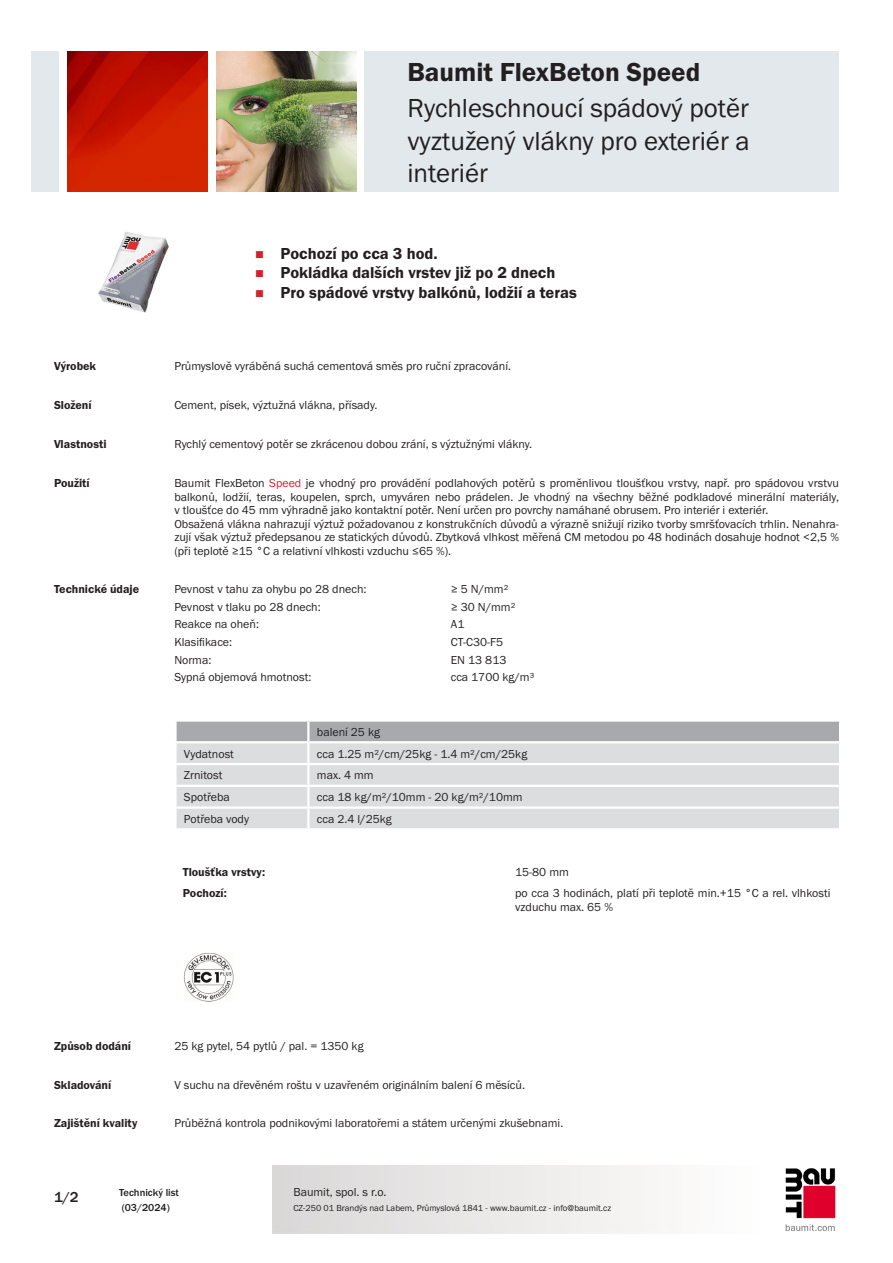
<style>
.page{position:relative;width:893px;height:1263px;background:#fff}
.page>*{position:absolute;margin:0;border:0;box-sizing:border-box;transform-origin:0 0}
.PDS_Produktname_Land{font:27px/32.4px "BM Franklin Gothic URW Boo";color:#231f20;text-align:justify}
.PDS_Produktname{font:27px "BM Franklin Gothic URW Dem";color:#231f20}
.t1{font:16.5px "BM Franklin Gothic URW Dem";color:#231f20}
.t2{font:500 15px "BM Franklin Gothic URW";color:#231f20}
.PDS_Standard{font:12px/13.5px "BM Franklin Gothic URW Boo";color:#231f20;text-align:justify}
.PDS_Standard_linksbü{font:12px "BM Franklin Gothic URW Boo";color:#231f20}
.PDS_Header{font:12px "BM Franklin Gothic URW Dem";color:#231f20}
.PDS_Standard-2{font:12px "BM Franklin Gothic URW Dem";color:#231f20}
.t3{font:500 10.5px/15px "BM Franklin Gothic URW";color:#231f20}
.t4{font:9px "BM Franklin Gothic URW Boo";color:#231f20}
.s1{color:#d1232a}
</style>
<div class="page">
<img style="left:785px;top:1168px;width:51px;height:63px">
<div style="left:32px;top:51px;width:27px;height:140px;background:#e2e8eb"></div>
<img style="left:68px;top:52px;width:140px;height:139px">
<img style="left:216px;top:51px;width:141px;height:140px">
<div style="left:365px;top:51px;width:474px;height:140px;background:#e2e8eb"></div>
<img style="left:98px;top:232px;width:71px;height:81px">
<div style="left:177px;top:743px;width:662px;height:85px;background:#dcdddf"></div>
<svg style="left:175px;top:720px;width:665px;height:21px;background:#afb0b3"></svg>
<hr style="left:307px;top:743px;width:2px;height:20px;background:#fff">
<hr style="left:174px;top:763px;width:134px;height:2px;background:#fff">
<hr style="left:308px;top:763px;width:533px;height:2px;background:#fff">
<hr style="left:307px;top:765px;width:2px;height:20px;background:#fff">
<hr style="left:174px;top:785px;width:134px;height:2px;background:#fff">
<hr style="left:308px;top:785px;width:533px;height:2px;background:#fff">
<hr style="left:174px;top:806px;width:134px;height:3px;background:#fff">
<hr style="left:308px;top:806px;width:533px;height:3px;background:#fff">
<svg style="left:307px;top:787px;width:2px;height:41px"></svg>
<img style="left:184px;top:952px;width:50px;height:50px">
<p class="PDS_Produktname" style="left:407px;top:55px;width:294px">Baumit FlexBeton Speed</p>
<p class="PDS_Produktname_Land" style="left:407px;top:92px;width:344px">Rychleschnoucí spádový potěr vyztužený vlákny pro exteriér a interiér</p>
<p class="t1" style="left:281px;top:243px;width:158px">Pochozí po cca 3 hod.</p>
<p class="t1" style="left:281px;top:263px;width:276px">Pokládka dalších vrstev již po 2 dnech</p>
<p class="t1" style="left:281px;top:282px;width:298px">Pro spádové vrstvy balkónů, lodžií a teras</p>
<p class="PDS_Header" style="left:54px;top:359px;width:44px">Výrobek</p>
<p class="PDS_Standard" style="left:174px;top:360px;width:338px">Průmyslově vyráběná suchá cementová směs pro ruční zpracování.</p>
<p class="PDS_Header" style="left:54px;top:398px;width:39px">Složení</p>
<p class="PDS_Standard" style="left:174px;top:399px;width:205px">Cement, písek, výztužná vlákna, přísady.</p>
<p class="PDS_Header" style="left:54px;top:437px;width:54px">Vlastnosti</p>
<p class="PDS_Standard" style="left:174px;top:438px;width:359px">Rychlý cementový potěr se zkrácenou dobou zrání, s výztužnými vlákny.</p>
<p class="PDS_Header" style="left:54px;top:476px;width:37px">Použití</p>
<p class="PDS_Standard" style="left:174px;top:477px;width:666px">Baumit FlexBeton <span class="s1">Speed</span> je vhodný pro provádění podlahových potěrů s proměnlivou tloušťkou vrstvy, např. pro spádovou vrstvu balkonů, lodžií, teras, koupelen, sprch, umyváren nebo prádelen. Je vhodný na všechny běžné podkladové minerální materiály, v tloušťce do 45 mm výhradně jako kontaktní potěr. Není určen pro povrchy namáhané obrusem. Pro interiér i exteriér.</p>
<p class="PDS_Standard" style="left:174px;top:517px;width:666px">Obsažená vlákna nahrazují výztuž požadovanou z konstrukčních důvodů a výrazně snižují riziko tvorby smršťovacích trhlin. Nenahra&shy;zují však výztuž předepsanou ze statických důvodů. Zbytková vlhkost měřená CM metodou po 48 hodinách dosahuje hodnot &lt;2,5 % (při teplotě ≥15 °C a relativní vlhkosti vzduchu ≤65 %).</p>
<p class="PDS_Header" style="left:54px;top:582px;width:87px">Technické údaje</p>
<p class="PDS_Standard_linksbü" style="left:174px;top:582px;width:194px">Pevnost v tahu za ohybu po 28 dnech:</p>
<p class="PDS_Standard_linksbü" style="left:451px;top:582px;width:59px">≥ 5 N/mm²</p>
<p class="PDS_Standard_linksbü" style="left:174px;top:599px;width:148px">Pevnost v tlaku po 28 dnech:</p>
<p class="PDS_Standard_linksbü" style="left:451px;top:599px;width:66px">≥ 30 N/mm²</p>
<p class="PDS_Standard_linksbü" style="left:174px;top:617px;width:86px">Reakce na oheň:</p>
<p class="PDS_Standard_linksbü" style="left:451px;top:617px;width:15px">A1</p>
<p class="PDS_Standard_linksbü" style="left:174px;top:634px;width:59px">Klasifikace:</p>
<p class="PDS_Standard_linksbü" style="left:451px;top:634px;width:54px">CT-C30-F5</p>
<p class="PDS_Standard_linksbü" style="left:174px;top:652px;width:39px">Norma:</p>
<p class="PDS_Standard_linksbü" style="left:451px;top:652px;width:57px">EN 13 813</p>
<p class="PDS_Standard_linksbü" style="left:174px;top:669px;width:139px">Sypná objemová hmotnost:</p>
<p class="PDS_Standard_linksbü" style="left:451px;top:669px;width:85px">cca 1700 kg/m³</p>
<p class="PDS_Standard_linksbü" style="left:317px;top:724px;width:65px">balení 25 kg</p>
<p class="PDS_Standard_linksbü" style="left:184px;top:746px;width:52px">Vydatnost</p>
<p class="PDS_Standard_linksbü" style="left:317px;top:746px;width:212px">cca 1.25 m²/cm/25kg - 1.4 m²/cm/25kg</p>
<p class="PDS_Standard_linksbü" style="left:184px;top:768px;width:40px">Zrnitost</p>
<p class="PDS_Standard_linksbü" style="left:317px;top:768px;width:58px">max. 4 mm</p>
<p class="PDS_Standard_linksbü" style="left:184px;top:790px;width:47px">Spotřeba</p>
<p class="PDS_Standard_linksbü" style="left:317px;top:790px;width:207px">cca 18 kg/m²/10mm - 20 kg/m²/10mm</p>
<p class="PDS_Standard_linksbü" style="left:184px;top:811px;width:67px">Potřeba vody</p>
<p class="PDS_Standard_linksbü" style="left:317px;top:811px;width:76px">cca 2.4 l/25kg</p>
<p class="PDS_Standard-2" style="left:183px;top:864px;width:84px">Tloušťka vrstvy:</p>
<p class="PDS_Standard" style="left:515px;top:865px;width:55px">15-80 mm</p>
<p class="PDS_Standard-2" style="left:183px;top:886px;width:46px">Pochozí:</p>
<p class="PDS_Standard" style="left:515px;top:887px;width:317px">po cca 3 hodinách, platí při teplotě min.+15 °C a rel. vlhkosti vzduchu max. 65 %</p>
<p class="PDS_Header" style="left:54px;top:1038px;width:79px">Způsob dodání</p>
<p class="PDS_Standard" style="left:174px;top:1039px;width:191px">25 kg pytel, 54 pytlů / pal. = 1350 kg</p>
<p class="PDS_Header" style="left:54px;top:1077px;width:59px">Skladování</p>
<p class="PDS_Standard" style="left:174px;top:1078px;width:352px">V suchu na dřevěném roštu v uzavřeném originálním balení 6 měsíců.</p>
<p class="PDS_Header" style="left:54px;top:1116px;width:85px">Zajištění kvality</p>
<p class="PDS_Standard" style="left:174px;top:1117px;width:390px">Průběžná kontrola podnikovými laboratořemi a státem určenými zkušebnami.</p>
<p class="t2" style="left:54px;top:1188px;width:26px">1/2</p>
<p class="t3" style="left:119px;top:1185px;width:61px">Technický list (03/2024)</p>
<p class="PDS_Standard" style="left:293px;top:1185px;width:95px">Baumit, spol. s r.o.</p>
<p class="t4" style="left:293px;top:1202px;width:319px">CZ-250 01 Brandýs nad Labem, Průmyslová 1841 - www.baumit.cz - info@baumit.cz</p>
</div>
